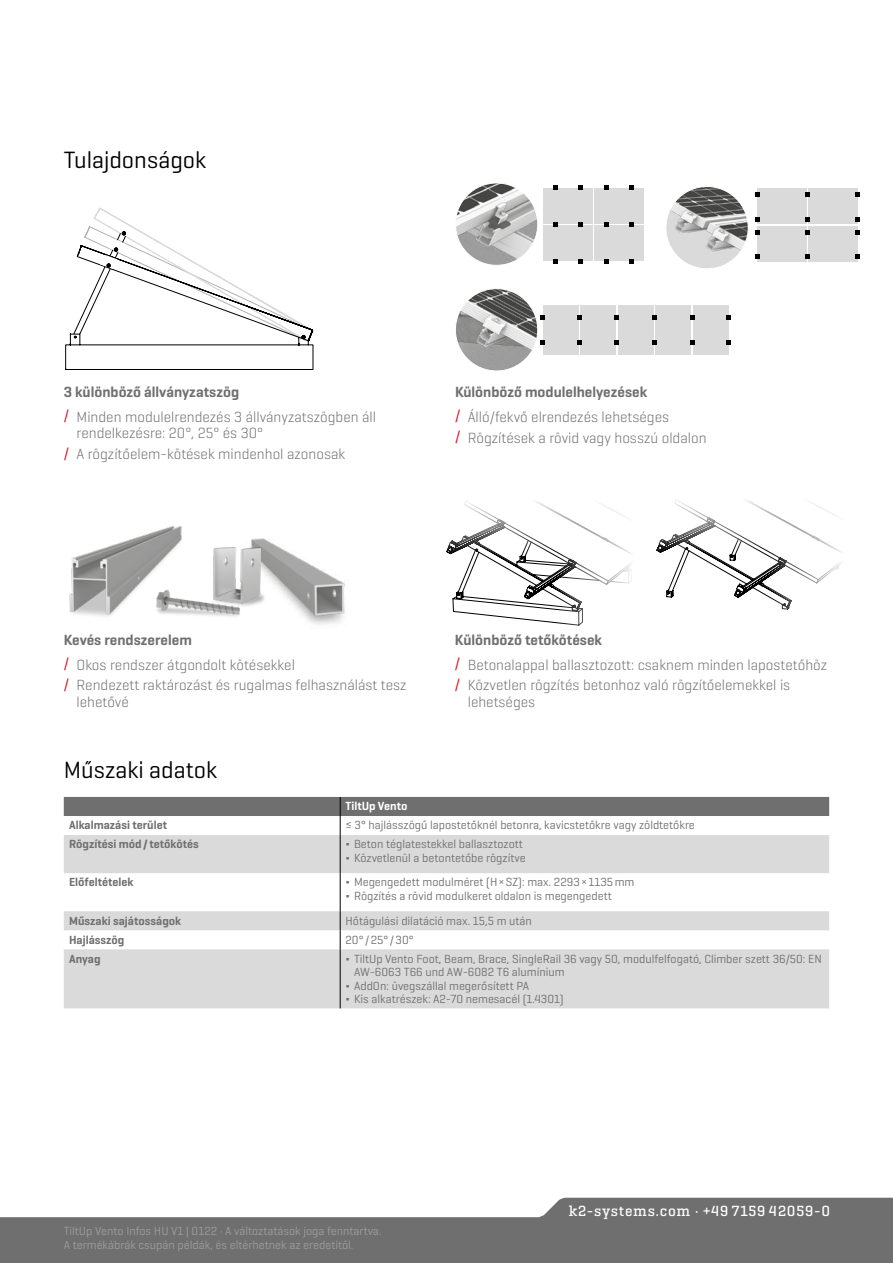
<style>
.page{position:relative;width:893px;height:1263px;background:#fff}
.page>*{position:absolute;margin:0;border:0;box-sizing:border-box;transform-origin:0 0}
.t1{font:24px "K2 Geogrotesque";color:#000}
.t2{font:300 15px/25px "K2 Geogrotesque";color:#6f6f6f}
.t3{font:500 15px "K2 Geogrotesque Slab";letter-spacing:.05em;color:#fff}
.t4{font:12px/13.5px "K2 Geogrotesque";color:#6f6f6f}
.t5{font:12px/13.5px "K2 Geogrotesque";color:#9d9d9c}
.t6{font:600 12px "K2 Geogrotesque";color:#6f6f6f}
.t7{font:600 12px "K2 Geogrotesque";color:#fff}
.s1{font-weight:600}
.s2{font-weight:400;color:#e30413}
</style>
<div class="page">
<svg style="left:64px;top:835px;width:765px;height:173px;fill:#dadada"></svg>
<hr style="left:340px;top:835px;width:1px;height:38px;background:#000">
<hr style="left:340px;top:873px;width:1px;height:38px;background:#000">
<svg style="left:340px;top:911px;width:1px;height:38px"></svg>
<hr style="left:340px;top:949px;width:1px;height:59px;background:#000">
<svg style="left:64px;top:797px;width:765px;height:38px"></svg>
<svg style="left:65px;top:207px;width:249px;height:163px"></svg>
<svg style="left:446px;top:502px;width:342px;height:123px"></svg>
<svg style="left:657px;top:500px;width:79px;height:63px"></svg>
<svg style="left:736px;top:500px;width:105px;height:109px"></svg>
<div style="left:757px;top:188px;width:49px;height:36px;background:#dadada"></div>
<div style="left:757px;top:226px;width:49px;height:36px;background:#dadada"></div>
<svg style="left:755px;top:230px;width:5px;height:4px"></svg>
<svg style="left:755px;top:193px;width:4px;height:4px"></svg>
<svg style="left:755px;top:255px;width:5px;height:4px"></svg>
<svg style="left:755px;top:217px;width:4px;height:4px"></svg>
<div style="left:809px;top:188px;width:49px;height:36px;background:#dadada"></div>
<div style="left:809px;top:226px;width:49px;height:36px;background:#dadada"></div>
<svg style="left:806px;top:230px;width:4px;height:4px"></svg>
<svg style="left:805px;top:193px;width:5px;height:4px"></svg>
<svg style="left:806px;top:255px;width:4px;height:4px"></svg>
<svg style="left:805px;top:217px;width:5px;height:4px"></svg>
<svg style="left:856px;top:230px;width:4px;height:4px"></svg>
<svg style="left:855px;top:193px;width:5px;height:4px"></svg>
<svg style="left:856px;top:255px;width:4px;height:4px"></svg>
<svg style="left:855px;top:217px;width:5px;height:4px"></svg>
<div style="left:543px;top:188px;width:49px;height:35px;background:#dadada"></div>
<div style="left:543px;top:226px;width:49px;height:35px;background:#dadada"></div>
<div style="left:594px;top:188px;width:49px;height:35px;background:#dadada"></div>
<div style="left:594px;top:226px;width:49px;height:35px;background:#dadada"></div>
<svg style="left:553px;top:259px;width:4px;height:4px"></svg>
<svg style="left:578px;top:259px;width:4px;height:4px"></svg>
<svg style="left:604px;top:259px;width:5px;height:4px"></svg>
<svg style="left:629px;top:259px;width:5px;height:4px"></svg>
<svg style="left:553px;top:186px;width:4px;height:4px"></svg>
<svg style="left:578px;top:186px;width:4px;height:4px"></svg>
<svg style="left:604px;top:186px;width:5px;height:4px"></svg>
<svg style="left:629px;top:186px;width:5px;height:4px"></svg>
<svg style="left:553px;top:222px;width:4px;height:5px"></svg>
<svg style="left:578px;top:222px;width:4px;height:5px"></svg>
<svg style="left:604px;top:222px;width:5px;height:5px"></svg>
<svg style="left:629px;top:222px;width:5px;height:5px"></svg>
<img style="left:666px;top:186px;width:82px;height:83px;border-radius:41px">
<img style="left:455px;top:289px;width:83px;height:82px;border-radius:41px">
<div style="left:455px;top:288px;width:83px;height:83px;border:1px solid #fff;border-radius:50%"></div>
<div style="left:543px;top:305px;width:35px;height:49px;background:#dadada"></div>
<div style="left:580px;top:305px;width:36px;height:49px;background:#dadada"></div>
<svg style="left:577px;top:315px;width:4px;height:5px"></svg>
<svg style="left:541px;top:315px;width:4px;height:5px"></svg>
<svg style="left:577px;top:340px;width:4px;height:4px"></svg>
<svg style="left:541px;top:340px;width:4px;height:4px"></svg>
<div style="left:618px;top:305px;width:35px;height:49px;background:#dadada"></div>
<svg style="left:615px;top:315px;width:4px;height:5px"></svg>
<svg style="left:615px;top:340px;width:4px;height:4px"></svg>
<div style="left:655px;top:305px;width:36px;height:49px;background:#dadada"></div>
<div style="left:693px;top:305px;width:35px;height:49px;background:#dadada"></div>
<svg style="left:690px;top:315px;width:4px;height:5px"></svg>
<svg style="left:690px;top:340px;width:4px;height:4px"></svg>
<svg style="left:726px;top:315px;width:4px;height:5px"></svg>
<svg style="left:726px;top:340px;width:4px;height:4px"></svg>
<svg style="left:652px;top:315px;width:5px;height:5px"></svg>
<svg style="left:652px;top:340px;width:5px;height:4px"></svg>
<img style="left:455px;top:183px;width:83px;height:82px;border-radius:41px">
<div style="left:455px;top:183px;width:83px;height:83px;border:1px solid #fff;border-radius:50%"></div>
<img style="left:249px;top:538px;width:96px;height:87px">
<img style="left:69px;top:526px;width:113px;height:91px">
<img style="left:154px;top:548px;width:112px;height:77px">
<svg style="left:0;top:1198px;width:893px;height:65px;fill:#6f6f6f"></svg>
<h1 class="t1" style="left:64px;top:145px;width:144px">Tulajdonságok</h1>
<p class="t2" style="left:64px;top:379px;width:314px"><span class="s1">3 különböző állványzatszög<br></span><span class="s2">/</span> Minden modulelrendezés 3 állványzatszögben áll</p>
<p class="t2" style="left:64px;top:422px;width:283px;line-height:20.7px;text-indent:13px">rendelkezésre: 20°, 25° és 30°<br><span class="s2">/</span> A rögzítőelem-kötések mindenhol azonosak</p>
<p class="t2" style="left:455px;top:379px;width:216px"><span class="s1">Különböző modulelhelyezések<br></span><span class="s2">/</span> Álló/fekvő elrendezés lehetséges</p>
<p class="t2" style="left:455px;top:424px;width:253px"><span class="s2">/</span> Rögzítések a rövid vagy hosszú oldalon</p>
<p class="t2" style="left:64px;top:626px;width:233px"><span class="s1">Kevés rendszerelem<br></span><span class="s2">/</span> Okos rendszer átgondolt kötésekkel</p>
<p class="t2" style="left:77px;top:676px;width:332px;line-height:16.5px;text-indent:-13px"><span class="s2">/</span> Rendezett raktározást és rugalmas felhasználást tesz lehetővé</p>
<h1 class="t1" style="left:64px;top:755px;width:155px">Műszaki adatok</h1>
<p class="t7" style="left:345px;top:799px;width:63px">TiltUp Vento</p>
<p class="t2" style="left:455px;top:626px;width:374px"><span class="s1">Különböző tetőkötések<br></span><span class="s2">/</span> Betonalappal ballasztozott: csaknem minden lapostetőhöz</p>
<p class="t2" style="left:468px;top:676px;width:324px;line-height:16.5px;text-indent:-13px"><span class="s2">/</span> Közvetlen rögzítés betonhoz való rögzítőelemekkel is lehetséges</p>
<p class="t6" style="left:69px;top:818px;width:100px">Alkalmazási terület</p>
<p class="t4" style="left:345px;top:818px;width:351px">≤ 3° hajlásszögű lapostetőknél betonra, kavicstetőkre vagy zöldtetőkre</p>
<p class="t6" style="left:69px;top:837px;width:131px">Rögzítési mód/tetőkötés</p>
<p class="t4" style="left:345px;top:837px;width:182px">Δ Beton téglatestekkel ballasztozott<br>Δ Közvetlenül a betontetőbe rögzítve</p>
<p class="t6" style="left:69px;top:875px;width:66px">Előfeltételek</p>
<p class="t4" style="left:345px;top:875px;width:290px">Δ Megengedett modulméret (H×SZ): max. 2293× 1135mm<br>Δ Rögzítés a rövid modulkeret oldalon is megengedett</p>
<p class="t6" style="left:69px;top:913px;width:114px">Műszaki sajátosságok</p>
<p class="t4" style="left:345px;top:913px;width:188px">Hőtágulási dilatáció max. 15,5 m után</p>
<p class="t6" style="left:69px;top:932px;width:57px">Hajlásszög</p>
<p class="t4" style="left:345px;top:932px;width:70px">20° /25° /30°</p>
<p class="t6" style="left:69px;top:951px;width:33px">Anyag</p>
<p class="t4" style="left:345px;top:951px;width:478px">Δ TiltUp Vento Foot, Beam, Brace, SingleRail 36 vagy 50, modulfelfogató, Climber szett 36/50: EN</p>
<p class="t4" style="left:354px;top:965px;width:212px">AW-6063 T66 und AW-6082 T6 alumínium</p>
<p class="t4" style="left:345px;top:978px;width:185px">Δ AddOn: üvegszállal megerősített PA</p>
<p class="t4" style="left:345px;top:992px;width:220px">Δ Kis alkatrészek: A2-70 nemesacél (1.4301)</p>
<p class="t5" style="left:64px;top:1224px;width:319px">TiltUp Vento Infos HU V1 | 0122 · A változtatások joga fenntartva.<br>A termékábrák csupán példák, és eltérhetnek az eredetitől.</p>
<p class="t3" style="left:569px;top:1201px;width:263px">k2-systems.com · +49 7159 42059-0</p>
</div>
